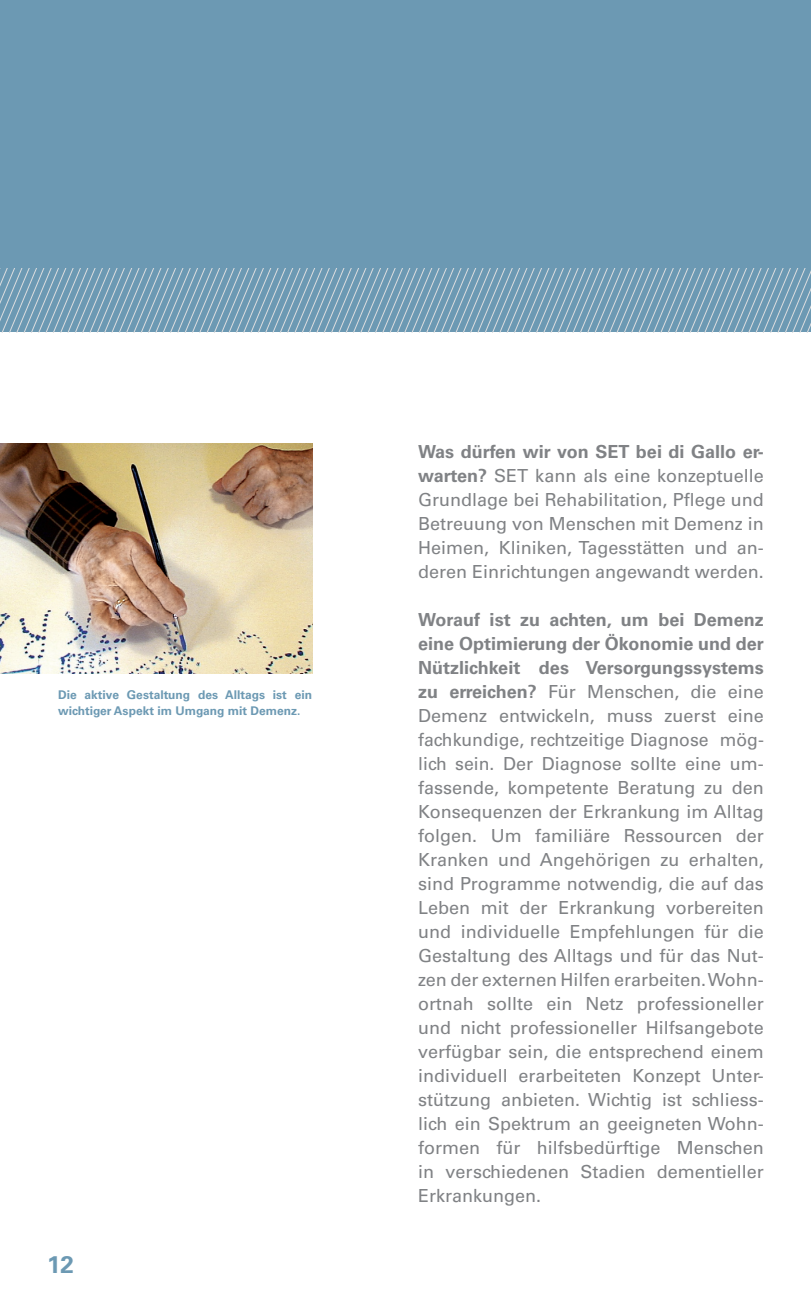
<style>
.page{position:relative;width:811px;height:1308px;background:#fff}
.page>*{position:absolute;margin:0;border:0;box-sizing:border-box;transform-origin:0 0}
.t1{font:700 24px "Univers";color:#6c99b3}
.t2{font:18px/24px "Univers";color:#808285;text-align:justify}
.t3{font:700 12px/16px "Univers";color:#6c99b3}
.s1{font-weight:700}
</style>
<div class="page">
<div style="left:0;top:0;width:809px;height:332px;background:#6c99b3"></div>
<hr style="left:809px;top:0;width:2px;height:332px;background:#6c99b3">
<svg style="left:0;top:268px;width:811px;height:64px"></svg>
<img style="left:0;top:443px;width:312px;height:230px">
<p class="t3" style="left:58px;top:687px;width:255px">Die aktive Gestaltung des Alltags ist ein wichtiger Aspekt im Umgang mit Demenz.</p>
<h1 class="t1" style="left:47px;top:1250px;width:28px">12</h1>
<p class="t2" style="left:418px;top:439px;width:347px"><span class="s1">Was dürfen wir von SET bei di Gallo er&shy;warten?</span> SET kann als eine konzeptuelle Grundlage bei Rehabilitation, Pflege und Betreuung von Menschen mit Demenz in Heimen, Kliniken, Tagesstätten und an&shy;deren Einrichtungen angewandt werden.</p>
<p class="t2" style="left:418px;top:607px;width:347px"><span class="s1">Worauf ist zu achten, um bei Demenz eine Optimierung der Ökonomie und der Nützlichkeit des Versorgungssystems zu erreichen?</span> Für Menschen, die eine Demenz entwickeln, muss zuerst eine fachkundige, rechtzeitige Diagnose mög&shy;lich sein. Der Diagnose sollte eine um&shy;fassende, kompetente Beratung zu den Konsequenzen der Erkrankung im Alltag folgen. Um familiäre Ressourcen der Kranken und Angehörigen zu erhalten, sind Programme notwendig, die auf das Leben mit der Erkrankung vorbereiten und individuelle Empfehlungen für die Gestaltung des Alltags und für das Nut&shy;zen der externen Hilfen erarbeiten. Wohn&shy;ortnah sollte ein Netz professioneller und nicht professioneller Hilfsangebote verfügbar sein, die entsprechend einem individuell erarbeiteten Konzept Unter&shy;stützung anbieten. Wichtig ist schliess&shy;lich ein Spektrum an geeigneten Wohn&shy;formen für hilfsbedürftige Menschen in verschiedenen Stadien dementieller Erkrankungen.</p>
</div>
